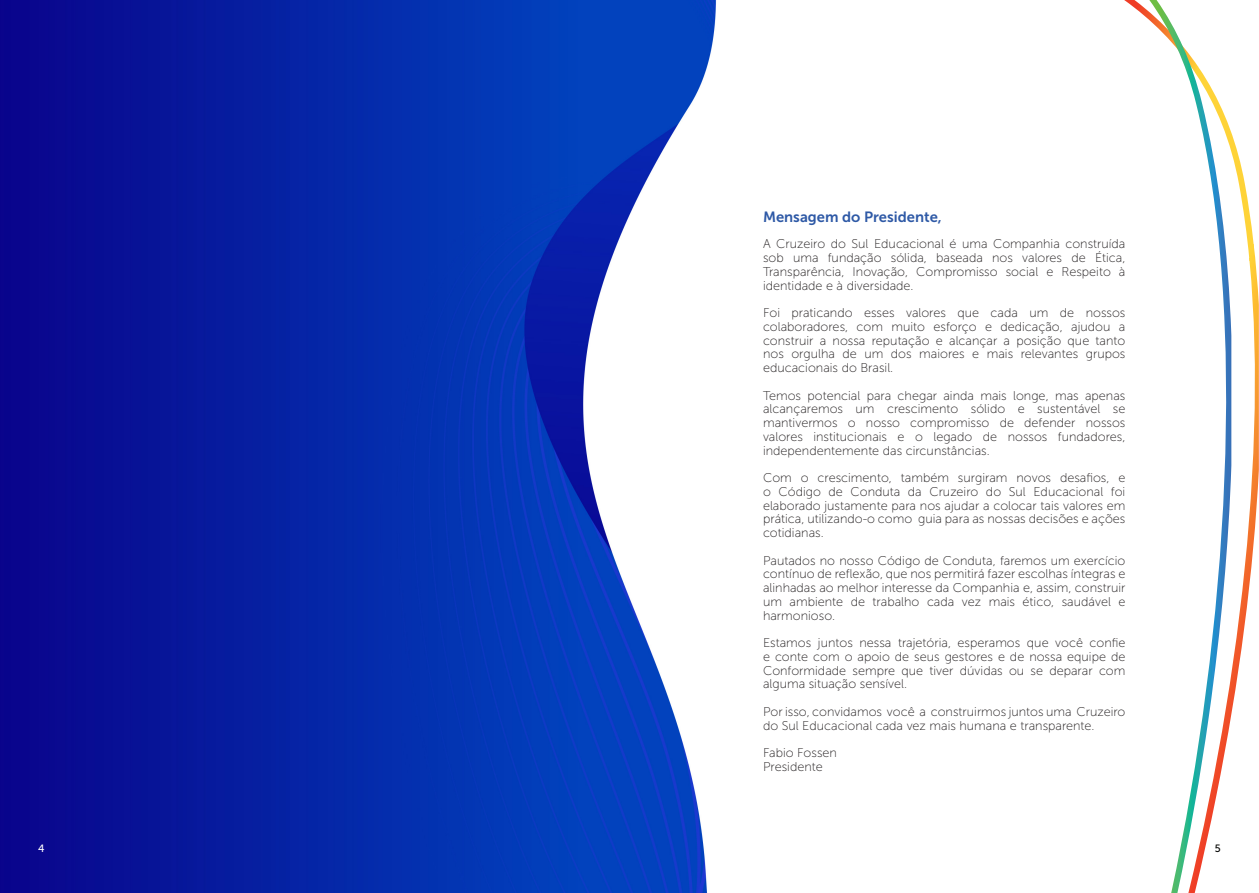
<style>
.page{position:relative;width:1259px;height:893px;background:#fff}
.page>*{position:absolute;margin:0;border:0;box-sizing:border-box;transform-origin:0 0}
.t1{font:14.85px "Museo Sans 700";color:#2e59a6}
.t2{font:12.75px/13.8px "Museo Sans 100";color:#231f20;text-align:justify}
.t3{font:10.5px "Museo Sans 500";color:#fff}
.t4{font:10.5px "Museo Sans 500";color:#040503}
</style>
<div class="page">
<img style="left:0;top:0;width:716px;height:893px">
<svg style="left:1124px;top:0;width:135px;height:597px"></svg>
<svg style="left:1149px;top:0;width:99px;height:893px"></svg>
<p class="t1" style="left:763px;top:208px;width:180px">Mensagem do Presidente,</p>
<p class="t2" style="left:763px;top:237px;width:364px">A Cruzeiro do Sul Educacional é uma Companhia construída sob uma fundação sólida, baseada nos valores de Ética, Transparência, Inovação, Compromisso social e Respeito à identidade e à diversidade.</p>
<p class="t2" style="left:763px;top:306px;width:364px">Foi praticando esses valores que cada um de nossos colaboradores, com muito esforço e dedicação, ajudou a construir a nossa reputação e alcançar a posição que tanto nos orgulha de um dos maiores e mais relevantes grupos educacionais do Brasil.</p>
<p class="t2" style="left:763px;top:388px;width:364px">Temos potencial para chegar ainda mais longe, mas apenas alcançaremos um crescimento sólido e sustentável se mantivermos o nosso compromisso de defender nossos valores institucionais e o legado de nossos fundadores, independentemente das circunstâncias.</p>
<p class="t2" style="left:763px;top:471px;width:364px">Com o crescimento, também surgiram novos desafios, e o Código de Conduta da Cruzeiro do Sul Educacional foi elaborado justamente para nos ajudar a colocar tais valores em prática, utilizando-o como guia para as nossas decisões e ações cotidianas.</p>
<p class="t2" style="left:763px;top:553px;width:364px">Pautados no nosso Código de Conduta, faremos um exercício contínuo de reflexão, que nos permitirá fazer escolhas íntegras e alinhadas ao melhor interesse da Companhia e, assim, construir um ambiente de trabalho cada vez mais ético, saudável e harmonioso.</p>
<p class="t2" style="left:763px;top:636px;width:364px">Estamos juntos nessa trajetória, esperamos que você confie e conte com o apoio de seus gestores e de nossa equipe de Conformidade sempre que tiver dúvidas ou se deparar com alguma situação sensível.</p>
<p class="t2" style="left:763px;top:705px;width:364px">Por isso, convidamos você a construirmos juntos uma Cruzeiro do Sul Educacional cada vez mais humana e transparente.</p>
<p class="t2" style="left:763px;top:746px;width:75px">Fabio Fossen</p>
<p class="t2" style="left:763px;top:760px;width:61px">Presidente</p>
<p class="t3" style="left:38px;top:843px;width:8px">4</p>
<p class="t4" style="left:1215px;top:843px;width:7px">5</p>
</div>
